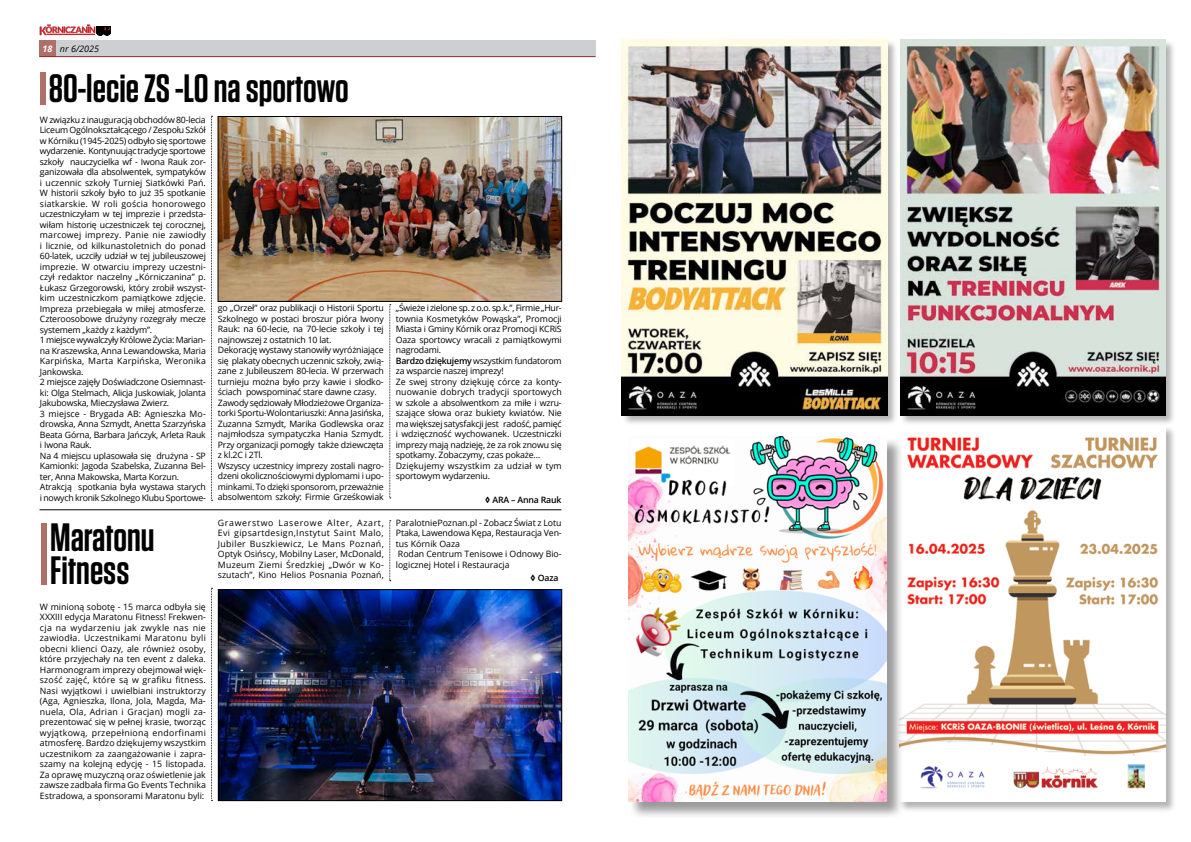
<style>
.page{position:relative;width:1191px;height:842px;background:#fff}
.page>*{position:absolute;margin:0;border:0;box-sizing:border-box;transform-origin:0 0}
.t1{font:600 39.5px/33px "Tungsten";color:#000}
.t2{font:italic 9px "Open Sans";color:#000}
.t3{font:8.8px/10.5px "Open Sans";letter-spacing:-.02em;color:#000}
.t4{font:8.8px/10.5px "Open Sans";color:#000}
.t5{font:600 8.8px "Open Sans";letter-spacing:-.02em;color:#000}
.s1{font-weight:700;color:#fff}
.s2{font-weight:600}
.s3{font-weight:800}
</style>
<div class="page">
<div style="left:899px;top:39px;width:277px;height:387px;background:#000;opacity:.3"></div>
<img style="left:900px;top:40px;width:265px;height:375px">
<div style="left:898px;top:426px;width:278px;height:386px;background:#000;opacity:.3"></div>
<img style="left:899px;top:426px;width:266px;height:376px">
<div style="left:621px;top:39px;width:277px;height:387px;background:#000;opacity:.3"></div>
<img style="left:622px;top:40px;width:265px;height:375px">
<div style="left:629px;top:437px;width:275px;height:382px;background:#000;opacity:.4"></div>
<img style="left:628px;top:436px;width:258px;height:365px">
<div style="left:55px;top:40px;width:540px;height:17px;background:#cecfd1"></div>
<div style="left:40px;top:40px;width:16px;height:17px;background:#af7068"></div>
<hr style="left:40px;top:56px;width:555px;height:1px;background:#892b30">
<svg style="left:40px;top:24px;width:71px;height:11px"></svg>
<div style="left:42px;top:523px;width:5px;height:62px;background:#af7068"></div>
<img style="left:220px;top:591px;width:340px;height:208px">
<div style="left:218px;top:589px;width:344px;height:212px;border:1px solid #000"></div>
<div style="left:40px;top:72px;width:6px;height:32px;background:#af7068"></div>
<img style="left:220px;top:118px;width:340px;height:182px">
<div style="left:218px;top:116px;width:344px;height:186px;border:1px solid #000"></div>
<hr style="left:40px;top:509px;width:521px;height:1px;background:#000">
<svg style="left:389px;top:304px;width:2px;height:195px"></svg>
<svg style="left:211px;top:116px;width:1px;height:385px"></svg>
<svg style="left:211px;top:588px;width:1px;height:213px"></svg>
<svg style="left:389px;top:520px;width:2px;height:61px"></svg>
<p class="t2" style="left:43px;top:43px;width:58px"><span class="s1">18</span> nr 6/2025</p>
<h1 class="t1" style="left:49px;top:73px;width:301px">80-lecie ZS -LO na sportowo</h1>
<p class="t3" style="left:40px;top:114px;width:167px">W związku z inauguracją obchodów 80-lecia Liceum Ogólnokształcącego / Zespołu Szkół w Kórniku (1945-2025) odbyło się sportowe wydarzenie. Kontynuując tradycje sportowe szkoły nauczycielka wf - Iwona Rauk zor&shy;ganizowała dla absolwentek, sympatyków i uczennic szkoły Turniej Siatkówki Pań.<br>W historii szkoły było to już 35 spotkanie siatkarskie. W roli gościa honorowego uczestniczyłam w tej imprezie i przedsta&shy;wiłam historię uczestniczek tej corocznej, marcowej imprezy. Panie nie zawiodły i licznie, od kilkunastoletnich do ponad 60-latek, uczciły udział w tej jubileuszowej imprezie. W otwarciu imprezy uczestni&shy;czył redaktor naczelny „Kórniczanina” p.<br>Łukasz Grzegorowski, który zrobił wszyst&shy;kim uczestniczkom pamiątkowe zdjęcie.<br>Impreza przebiegała w miłej atmosferze.<br>Czteroosobowe drużyny rozegrały mecze systemem „każdy z każdym”.<br>1 miejsce wywalczyły Królowe Życia: Marian&shy;na Kraszewska, Anna Lewandowska, Maria Karpińska, Marta Karpińska, Weronika Jankowska.<br>2 miejsce zajęły Doświadczone Osiemnast&shy;ki: Olga Stelmach, Alicja Juskowiak, Jolanta Jakubowska, Mieczysława Zwierz.<br>3 miejsce - Brygada AB: Agnieszka Mo&shy;drowska, Anna Szmydt, Anetta Szarzyńska Beata Górna, Barbara Jańczyk, Arleta Rauk i Iwona Rauk.<br>Na 4 miejscu uplasowała się drużyna - SP Kamionki: Jagoda Szabelska, Zuzanna Bel&shy;ter, Anna Makowska, Marta Korzun.<br>Atrakcją spotkania była wystawa starych i nowych kronik Szkolnego Klubu Sportowe-</p>
<h1 class="t1" style="left:50px;top:522px;width:106px">Maratonu<br>Fitness</h1>
<p class="t3" style="left:40px;top:601px;width:167px;text-align:justify">W minioną sobotę - 15 marca odbyła się XXXIII edycja Maratonu Fitness! Frekwen&shy;cja na wydarzeniu jak zwykle nas nie zawiodła. Uczestnikami Maratonu byli obecni klienci Oazy, ale również osoby, które przyjechały na ten event z daleka.<br>Harmonogram imprezy obejmował więk&shy;szość zajęć, które są w grafiku fitness.<br>Nasi wyjątkowi i uwielbiani instruktorzy (Aga, Agnieszka, Ilona, Jola, Magda, Ma&shy;nuela, Ola, Adrian i Gracjan) mogli za&shy;prezentować się w pełnej krasie, tworząc wyjątkową, przepełnioną endorfinami atmosferę. Bardzo dziękujemy wszystkim uczestnikom za zaangażowanie i zapra&shy;szamy na kolejną edycję - 15 listopada.<br>Za oprawę muzyczną oraz oświetlenie jak zawsze zadbała firma Go Events Technika Estradowa, a sponsorami Maratonu byli:</p>
<p class="t3" style="left:218px;top:303px;width:167px">go „Orzeł” oraz publikacji o Historii Sportu Szkolnego w postaci broszur pióra Iwony Rauk: na 60-lecie, na 70-lecie szkoły i tej najnowszej z ostatnich 10 lat.<br>Dekorację wystawy stanowiły wyróżniające się plakaty obecnych uczennic szkoły, zwią&shy;zane z Jubileuszem 80-lecia. W przerwach turnieju można było przy kawie i słodko&shy;ściach powspominać stare dawne czasy.<br>Zawody sędziowały Młodzieżowe Organiza&shy;torki Sportu-Wolontariuszki: Anna Jasińska, Zuzanna Szmydt, Marika Godlewska oraz najmłodsza sympatyczka Hania Szmydt.<br>Przy organizacji pomogły także dziewczęta z kl.2C i 2Tl.<br>Wszyscy uczestnicy imprezy zostali nagro&shy;dzeni okolicznościowymi dyplomami i upo&shy;minkami. To dzięki sponsorom, przeważnie absolwentom szkoły: Firmie Grześkowiak</p>
<p class="t3" style="left:396px;top:303px;width:167px">„Świeże i zielone sp. z o.o. sp.k.”, Firmie „Hur&shy;townia Kosmetyków Powąska”, Promocji Miasta i Gminy Kórnik oraz Promocji KCRiS Oaza sportowcy wracali z pamiątkowymi nagrodami.<br><span class="s2">Bardzo dziękujemy</span> wszystkim fundatorom za wsparcie naszej imprezy!<br>Ze swej strony dziękuję córce za konty&shy;nuowanie dobrych tradycji sportowych w szkole a absolwentkom za miłe i wzru&shy;szające słowa oraz bukiety kwiatów. Nie ma większej satysfakcji jest radość, pamięć i wdzięczność wychowanek. Uczestniczki imprezy mają nadzieję, że za rok znowu się spotkamy. Zobaczymy, czas pokaże… Dziękujemy wszystkim za udział w tym sportowym wydarzeniu.</p>
<p class="t5" style="left:485px;top:493px;width:78px"><span class="s3">◊</span> ARA – Anna Rauk</p>
<p class="t3" style="left:218px;top:517px;width:167px;text-align:justify">Grawerstwo Laserowe Alter, Azart, Evi gipsartdesign,Instytut Saint Malo, Jubiler Buszkiewicz, Le Mans Poznań, Optyk Osińscy, Mobilny Laser, McDonald, Muzeum Ziemi Średzkiej „Dwór w Ko&shy;szutach”, Kino Helios Posnania Poznań,</p>
<p class="t4" style="left:396px;top:517px;width:167px">ParalotniePoznan.pl - Zobacz Świat z Lotu Ptaka, Lawendowa Kępa, Restauracja Ven&shy;tus Kórnik Oaza<br>Rodan Centrum Tenisowe i Odnowy Bio&shy;logicznej Hotel i Restauracja</p>
<p class="t5" style="left:530px;top:571px;width:30px"><span class="s3">◊</span> Oaza</p>
</div>
